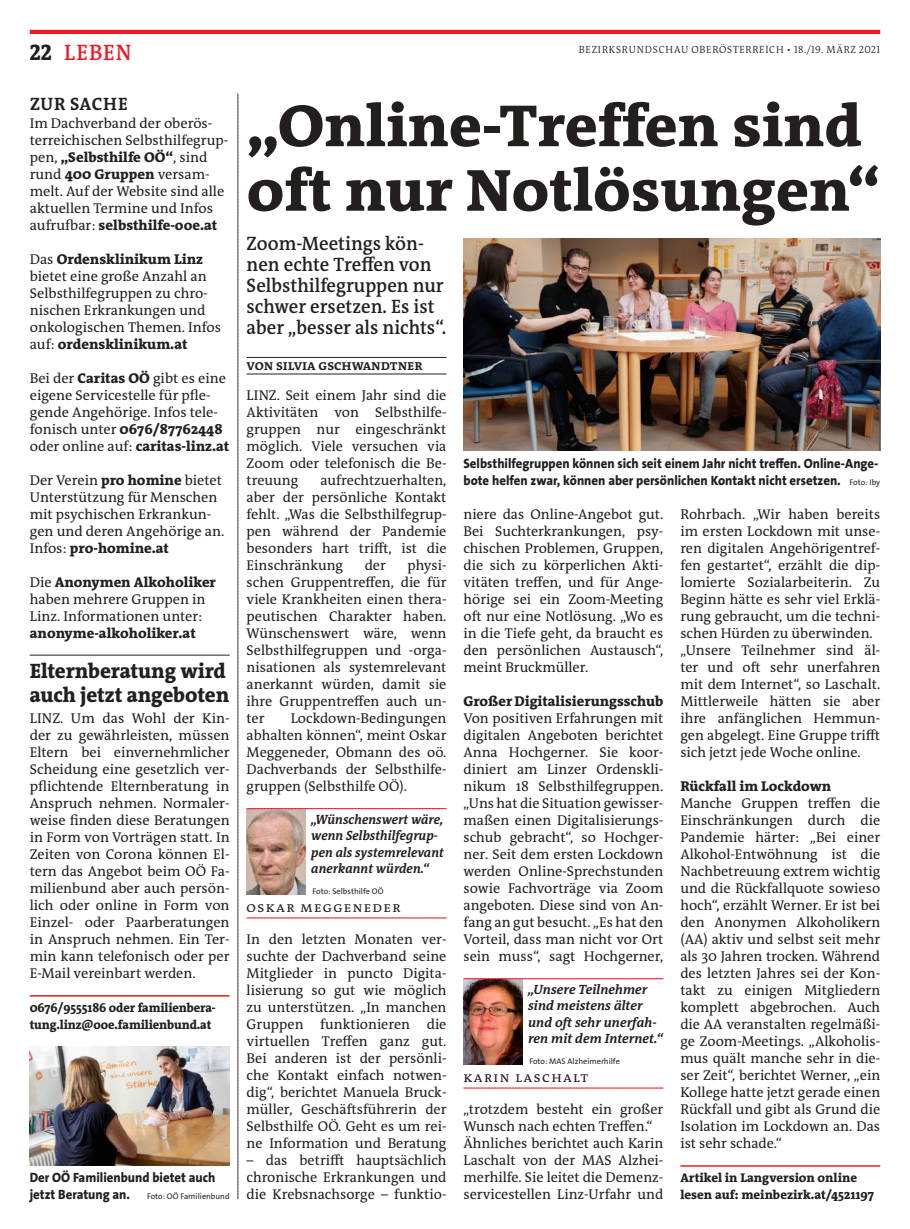
<style>
.page{position:relative;width:910px;height:1229px;background:#fff}
.page>*{position:absolute;margin:0;border:0;box-sizing:border-box;transform-origin:0 0}
.t1{font:800 60px/64.5px "The RM Antiqua";color:#241f1f}
.t2{font:600 22.5px "The RM Antiqua";letter-spacing:.05em;color:#ef1923;scale:.95 1}
.t3{font:800 21px/24px "The RM Antiqua";letter-spacing:-.005em;color:#241f1f}
.t4{font:600 19.5px/21px "The RM Antiqua";color:#241f1f;scale:.95 1}
.t5{font:700 18px "The RM Antiqua";letter-spacing:.035em;color:#241f1f}
.t6{font:14.25px/17px "The RM Antiqua";color:#241f1f;text-align:justify}
.t7{font:800 14.25px "The RM Antiqua";color:#241f1f}
.t8{font:700 14.25px "The RM Antiqua";color:#241f1f;scale:.95 1}
.t9{font:800 13.5px/17px "The Sans Os F";color:#241f1f;scale:.95 1}
.t10{font:italic 700 13.5px/16.5px "The RM Antiqua";color:#241f1f;scale:.95 1}
.t11{font:italic 700 13.5px/16.5px "The RM Antiqua";color:#241f1f}
.t12{font:800 12.75px/17px "The RM Antiqua";letter-spacing:-.005em;color:#241f1f;scale:.95 1}
.t13{font:800 12.75px/17px "The RM Antiqua";letter-spacing:-.005em;color:#241f1f}
.t14{font:300 10.5px "The RM Antiqua";letter-spacing:.08em;color:#241f1f;scale:.95 1}
.t15{font:8.25px "The Sans Os F";color:#241f1f}
.s1{font-weight:800;color:#241f1f}
.s2{font-weight:800}
.s3{font-weight:400;font-size:8.25px}
</style>
<div class="page">
<hr style="left:30px;top:30px;width:850px;height:4px;background:#ef1923">
<svg style="left:238px;top:94px;width:1px;height:1105px"></svg>
<img style="left:463px;top:238px;width:417px;height:213px">
<img style="left:463px;top:979px;width:59px;height:85px">
<svg style="left:463px;top:978px;width:200px;height:1px"></svg>
<svg style="left:463px;top:1087px;width:200px;height:2px"></svg>
<img style="left:247px;top:809px;width:58px;height:85px">
<svg style="left:247px;top:808px;width:199px;height:1px"></svg>
<svg style="left:247px;top:917px;width:199px;height:1px"></svg>
<hr style="left:247px;top:357px;width:199px;height:1px;background:#241f1f">
<hr style="left:247px;top:374px;width:199px;height:1px;background:#241f1f">
<hr style="left:680px;top:1165px;width:200px;height:2px;background:#ef1923">
<hr style="left:30px;top:655px;width:200px;height:1px;background:#241f1f">
<img style="left:30px;top:1046px;width:200px;height:119px">
<hr style="left:30px;top:995px;width:200px;height:1px;background:#ef1923">
<h2 class="t2" style="left:30px;top:38px;width:109px"><span class="s1">22</span> LEBEN</h2>
<p class="t14" style="left:579px;top:43px;width:319px">BEZIRKSRUNDSCHAU OBERÖSTERREICH • 18./19. MÄRZ 2021</p>
<p class="t5" style="left:30px;top:92px;width:99px">ZUR SACHE</p>
<p class="t6" style="left:30px;top:114px;width:200px;text-align:left">Im Dachverband der oberös&shy;terreichischen Selbsthilfegrup&shy;pen, <span class="s2">„Selbsthilfe OÖ“</span>, sind rund <span class="s2">400 Gruppen</span> versam&shy;melt. Auf der Website sind alle aktuellen Termine und Infos aufrufbar: <span class="s2">selbsthilfe-ooe.at</span></p>
<p class="t6" style="left:30px;top:250px;width:193px;text-align:left">Das <span class="s2">Ordensklinikum Linz </span>bietet eine große Anzahl an<br>Selbsthilfegruppen zu chro&shy;nischen Erkrankungen und onkologischen Themen. Infos auf: <span class="s2">ordensklinikum.at</span></p>
<p class="t6" style="left:30px;top:369px;width:201px;text-align:left">Bei der <span class="s2">Caritas OÖ</span> gibt es eine eigene Servicestelle für pfle&shy;gende Angehörige. Infos tele&shy;fonisch unter <span class="s2">0676/87762448 </span>oder online auf: <span class="s2">caritas-linz.at</span></p>
<p class="t6" style="left:30px;top:472px;width:196px;text-align:left">Der Verein <span class="s2">pro homine</span> bietet<br>Unterstützung für Menschen mit psychischen Erkrankun&shy;gen und deren Angehörige an.<br>Infos: <span class="s2">pro-homine.at</span></p>
<p class="t6" style="left:30px;top:574px;width:188px;text-align:left">Die <span class="s2">Anonymen Alkoholiker </span>haben mehrere Gruppen in<br>Linz. Informationen unter:</p>
<p class="t7" style="left:30px;top:624px;width:167px">anonyme-alkoholiker.at</p>
<h3 class="t3" style="left:30px;top:659px;width:201px">Elternberatung wird auch jetzt angeboten</h3>
<p class="t6" style="left:30px;top:710px;width:201px">LINZ. Um das Wohl der Kin&shy;der zu gewährleisten, müssen Eltern bei einvernehmlicher Scheidung eine gesetzlich ver&shy;pflichtende Elternberatung in Anspruch nehmen. Normaler&shy;weise finden diese Beratungen in Form von Vorträgen statt. In Zeiten von Corona können El&shy;tern das Angebot beim OÖ Fa&shy;milienbund aber auch persön&shy;lich oder online in Form von Einzel- oder Paarberatungen in Anspruch nehmen. Ein Ter&shy;min kann telefonisch oder per E-Mail vereinbart werden.</p>
<p class="t12" style="left:30px;top:999px;width:197px">0676/9555186 oder familienbera&shy;tung.linz@ooe.familienbund.at</p>
<p class="t9" style="left:30px;top:1169px;width:197px">Der OÖ Familienbund bietet auch jetzt Beratung an.</p>
<p class="t15" style="left:147px;top:1191px;width:84px">Foto: OÖ Familienbund</p>
<h1 class="t1" style="left:247px;top:94px;width:635px">„Online-Treffen sind oft nur Notlösungen“</h1>
<h3 class="t4" style="left:247px;top:233px;width:212px">Zoom-Meetings kön&shy;nen echte Treffen von<br>Selbsthilfegruppen nur schwer ersetzen. Es ist aber „besser als nichts“.</h3>
<p class="t8" style="left:247px;top:356px;width:187px">von silvia gschwandtner</p>
<p class="t6" style="left:247px;top:387px;width:201px">LINZ. Seit einem Jahr sind die Aktivitäten von Selbsthilfe&shy;gruppen nur eingeschränkt möglich. Viele versuchen via Zoom oder telefonisch die Be&shy;treuung</p>
<p class="t6" style="left:247px;top:472px;width:201px;text-indent:74px">aufrechtzuerhalten, aber der persönliche Kontakt fehlt. „Was die Selbsthilfegrup&shy;pen während der Pandemie besonders hart trifft, ist die Einschränkung</p>
<p class="t6" style="left:247px;top:557px;width:201px;text-indent:161px">physi&shy;schen Gruppentreffen, die für viele Krankheiten einen thera&shy;peutischen Charakter haben.<br>Wünschenswert wäre, wenn Selbsthilfegruppen und -orga&shy;nisationen als systemrelevant anerkannt würden, damit sie ihre Gruppentreffen auch un&shy;ter</p>
<p class="t6" style="left:365px;top:557px;width:23px">der</p>
<p class="t6" style="left:247px;top:710px;width:201px;text-indent:44px">Lockdown-Bedingungen abhalten können“, meint Oskar Meggeneder, Obmann des oö.<br>Dachverbands der Selbsthilfe&shy;gruppen (Selbsthilfe OÖ).</p>
<p class="t10" style="left:311px;top:811px;width:141px">„Wünschenswert wäre, wenn Selbsthilfegrup&shy;pen als systemrelevant anerkannt würden.“</p>
<p class="t15" style="left:313px;top:886px;width:72px">Foto: Selbsthilfe OÖ</p>
<p class="t6" style="left:247px;top:899px;width:155px">oskar meggeneder</p>
<p class="t6" style="left:247px;top:931px;width:201px">In den letzten Monaten ver&shy;suchte der Dachverband seine Mitglieder in puncto Digita&shy;lisierung so gut wie möglich zu unterstützen. „In manchen Gruppen funktionieren die virtuellen Treffen ganz gut.<br>Bei anderen ist der persönli&shy;che Kontakt einfach notwen&shy;dig“, berichtet Manuela Bruck&shy;müller, Geschäftsführerin der Selbsthilfe OÖ. Geht es um rei&shy;ne Information und Beratung</p>
<p class="t6" style="left:247px;top:1152px;width:201px">– das betrifft hauptsächlich chronische Erkrankungen und die Krebsnachsorge – funktio-</p>
<p class="t9" style="left:463px;top:455px;width:440px">Selbsthilfegruppen können sich seit einem Jahr nicht treffen. Online-Ange&shy;bote helfen zwar, können aber persönlichen Kontakt nicht ersetzen. <span class="s3">Foto: Iby</span></p>
<p class="t6" style="left:463px;top:506px;width:201px">niere das Online-Angebot gut.<br>Bei Suchterkrankungen, psy&shy;chischen Problemen, Gruppen, die sich zu körperlichen Akti&shy;vitäten treffen, und für Ange&shy;hörige sei ein Zoom-Meeting oft nur eine Notlösung. „Wo es in die Tiefe geht, da braucht es den persönlichen Austausch“, meint Bruckmüller.</p>
<p class="t7" style="left:463px;top:692px;width:201px">Großer Digitalisierungsschub</p>
<p class="t6" style="left:463px;top:710px;width:201px">Von positiven Erfahrungen mit digitalen Angeboten berichtet Anna Hochgerner. Sie koor&shy;diniert am Linzer Ordenskli&shy;nikum 18 Selbsthilfegruppen. „Uns hat die Situation gewisser&shy;maßen einen Digitalisierungs&shy;schub gebracht“, so Hochger&shy;ner. Seit dem ersten Lockdown werden Online-Sprechstunden sowie Fachvorträge via Zoom angeboten. Diese sind von An&shy;fang an gut besucht. „Es hat den Vorteil, dass man nicht vor Ort sein muss“, sagt Hochgerner,</p>
<p class="t11" style="left:528px;top:981px;width:136px">„Unsere Teilnehmer sind meistens älter und oft sehr unerfah&shy;ren mit dem Internet.“</p>
<p class="t15" style="left:529px;top:1056px;width:92px">Foto: MAS Alzheimerhilfe</p>
<p class="t6" style="left:463px;top:1069px;width:126px">karin laschalt</p>
<p class="t6" style="left:463px;top:1101px;width:201px;text-align:left">„trotzdem besteht ein großer<br>Wunsch nach echten Treffen.“<br>Ähnliches berichtet auch Karin<br>Laschalt von der MAS Alzhei&shy;merhilfe. Sie leitet die Demenz&shy;servicestellen Linz-Urfahr und</p>
<p class="t6" style="left:680px;top:506px;width:201px;text-align:left">Rohrbach. „Wir haben bereits im ersten Lockdown mit unse&shy;ren digitalen Angehörigentref&shy;fen gestartet“, erzählt die dip&shy;lomierte Sozialarbeiterin. Zu<br>Beginn hätte es sehr viel Erklä&shy;rung gebraucht, um die techni&shy;schen Hürden zu überwinden. „Unsere Teilnehmer sind äl&shy;ter und oft sehr unerfahren mit dem Internet“, so Laschalt.<br>Mittlerweile hätten sie aber ihre anfänglichen Hemmun&shy;gen abgelegt. Eine Gruppe trifft sich jetzt jede Woche online.</p>
<p class="t7" style="left:680px;top:777px;width:152px">Rückfall im Lockdown</p>
<p class="t6" style="left:680px;top:795px;width:201px">Manche Gruppen treffen die Einschränkungen durch die Pandemie härter: „Bei einer Alkohol-Entwöhnung ist die Nachbetreuung extrem wichtig und die Rückfallquote sowieso hoch“, erzählt Werner. Er ist bei den Anonymen Alkoholikern (AA) aktiv und selbst seit mehr als 30 Jahren trocken. Während des letzten Jahres sei der Kon&shy;takt zu einigen Mitgliedern komplett abgebrochen. Auch die AA veranstalten regelmäßi&shy;ge Zoom-Meetings. „Alkoholis&shy;mus quält manche sehr in die&shy;ser Zeit“, berichtet Werner, „ein Kollege hatte jetzt gerade einen Rückfall und gibt als Grund die Isolation im Lockdown an. Das ist sehr schade.“</p>
<p class="t13" style="left:680px;top:1169px;width:195px">Artikel in Langversion online lesen auf: meinbezirk.at/4521197</p>
</div>
